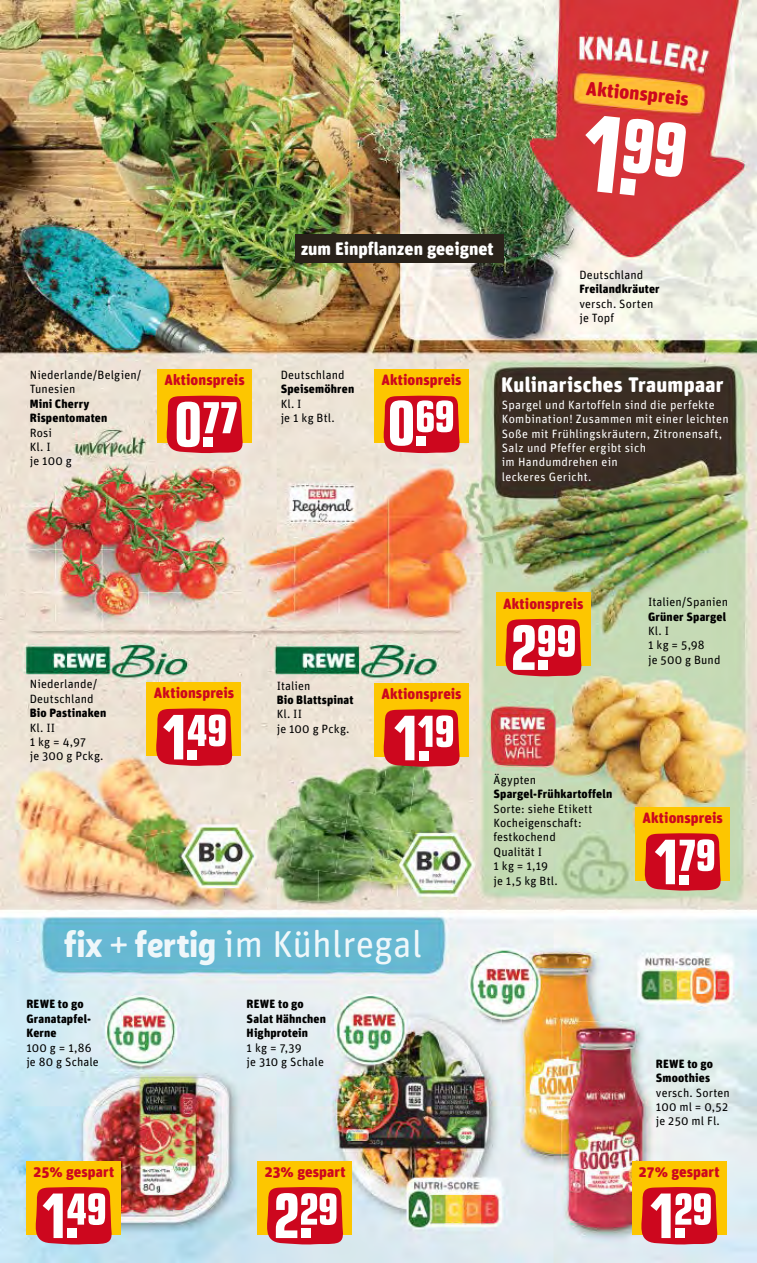
<style>
.page{position:relative;width:757px;height:1263px;background:#fff}
.page>*{position:absolute;margin:0;border:0;box-sizing:border-box;transform-origin:0 0}
.t1{font:105px "REWEDO Preisschrift";color:#fff;scale:.95 1}
.t2{font:61.5px "REWEDO Preisschrift";color:#fff}
.t3{font:61.5px "REWE Preisschrift";color:#fff}
.t4{font:37.5px "REWE Unit Rounded OT";color:#fff}
.t5{font:900 21px "Unit Rounded OT";letter-spacing:.015em;color:#fff}
.t6{font:900 19.5px "Unit Rounded OT";color:#cd071e}
.t7{font:900 18px "Unit Rounded OT";color:#fff}
.t8{font:900 15px "REWE Unit Rounded OT";letter-spacing:.005em;color:#cd071e}
.t9{font:12px/14.4px "Unit Rounded OT";letter-spacing:.01em;color:#000}
.t10{font:900 12px/14.4px "Unit Rounded OT";letter-spacing:.015em;color:#000}
.t11{font:12px/14.4px "Unit Rounded OT";letter-spacing:.025em;color:#fff}
.s1{font-family:"REWE Mato";font-weight:700}
.s2{font-family:"REWE Mato"}
</style>
<div class="page">
<img style="left:0;top:0;width:757px;height:1262px">
<div style="left:632px;top:1161px;width:94px;height:73px;background:#fdc600"></div>
<svg style="left:636px;top:1187px;width:83px;height:58px;background:#d22424"></svg>
<div style="left:258px;top:1161px;width:94px;height:73px;background:#fdc600"></div>
<svg style="left:262px;top:1187px;width:83px;height:58px;background:#d22424"></svg>
<div style="left:26px;top:1161px;width:95px;height:73px;background:#fdc600"></div>
<svg style="left:31px;top:1187px;width:83px;height:58px;background:#d12424"></svg>
<div style="left:496px;top:593px;width:94px;height:73px;background:#fdc600"></div>
<svg style="left:500px;top:619px;width:83px;height:58px;background:#d12322"></svg>
<div style="left:635px;top:807px;width:94px;height:73px;background:#fdc600"></div>
<svg style="left:640px;top:833px;width:83px;height:58px;background:#d12321"></svg>
<div style="left:296px;top:234px;width:208px;height:28px;background:#29221a"></div>
<div style="left:157px;top:369px;width:95px;height:74px;background:#fdc600"></div>
<svg style="left:162px;top:396px;width:83px;height:58px;background:#d32424"></svg>
<div style="left:374px;top:369px;width:94px;height:74px;background:#fdc600"></div>
<svg style="left:379px;top:396px;width:83px;height:58px;background:#d32425"></svg>
<div style="left:147px;top:682px;width:94px;height:74px;background:#fdc600"></div>
<svg style="left:151px;top:708px;width:83px;height:58px;background:#d32421"></svg>
<div style="left:374px;top:683px;width:94px;height:73px;background:#fdc600"></div>
<svg style="left:379px;top:709px;width:83px;height:58px;background:#d22321"></svg>
<h3 class="t6" style="left:588px;top:76px;width:105px;rotate:6deg">Aktionspreis</h3>
<p class="t9" style="left:30px;top:368px;width:113px">Niederlande/Belgien/<br>Tunesien</p>
<p class="t10" style="left:30px;top:396px;width:79px">Mini Cherry<br>Rispentomaten</p>
<p class="t9" style="left:30px;top:425px;width:43px">Rosi<br>Kl. I<br>je 100 g</p>
<p class="t8" style="left:164px;top:371px;width:82px">Aktionspreis</p>
<h2 class="t2" style="left:175px;top:389px;width:65px">0.//</h2>
<h1 class="t1" style="left:590px;top:93px;width:109px;rotate:6deg">1.))</h1>
<h3 class="t7" style="left:301px;top:238px;width:194px">zum Einpflanzen geeignet</h3>
<p class="t9" style="left:579px;top:268px;width:66px">Deutschland</p>
<p class="t10" style="left:579px;top:282px;width:82px">Freilandkräuter</p>
<p class="t9" style="left:579px;top:296px;width:75px">versch. Sorten je Topf</p>
<p class="t9" style="left:281px;top:368px;width:66px">Deutschland</p>
<p class="t10" style="left:281px;top:382px;width:75px">Speisemöhren</p>
<p class="t9" style="left:281px;top:396px;width:56px">Kl. I<br>je 1 kg Btl.</p>
<p class="t8" style="left:381px;top:371px;width:82px">Aktionspreis</p>
<h2 class="t2" style="left:388px;top:388px;width:68px">0.&amp;)</h2>
<h3 class="t5" style="left:501px;top:371px;width:224px">Kulinarisches Traumpaar</h3>
<p class="t11" style="left:502px;top:397px;width:228px">Spargel und Kartoffeln sind die perfekte<br>Kombination! Zusammen mit einer leichten<br>Soße mit Frühlingskräutern, Zitronensaft,<br>Salz und Pfeffer ergibt sich<br>im Handumdrehen ein<br>leckeres Gericht.</p>
<p class="t9" style="left:30px;top:677px;width:69px">Niederlande/<br>Deutschland</p>
<p class="t10" style="left:30px;top:706px;width:78px">Bio Pastinaken</p>
<p class="t9" style="left:30px;top:720px;width:75px">Kl. II<br>1 kg = 4,97<br>je 300 g Pckg.</p>
<p class="t8" style="left:154px;top:683px;width:82px">Aktionspreis</p>
<h2 class="t2" style="left:163px;top:702px;width:66px">1.$)</h2>
<p class="t9" style="left:277px;top:678px;width:35px">Italien</p>
<p class="t10" style="left:277px;top:692px;width:78px">Bio Blattspinat</p>
<p class="t9" style="left:277px;top:707px;width:74px">Kl. II<br>je 100 g Pckg.</p>
<p class="t8" style="left:381px;top:684px;width:82px">Aktionspreis</p>
<h2 class="t2" style="left:394px;top:703px;width:62px">1.!)</h2>
<p class="t8" style="left:503px;top:594px;width:82px">Aktionspreis</p>
<h2 class="t2" style="left:511px;top:613px;width:67px">2.))</h2>
<p class="t9" style="left:648px;top:595px;width:81px">Italien/Spanien</p>
<p class="t10" style="left:648px;top:609px;width:80px">Grüner Spargel</p>
<p class="t9" style="left:648px;top:623px;width:74px">Kl. I<br>1 kg = 5,98<br>je 500 g Bund</p>
<p class="t9" style="left:493px;top:772px;width:44px">Ägypten</p>
<p class="t10" style="left:493px;top:786px;width:120px">Spargel-Frühkartoffeln</p>
<p class="t9" style="left:493px;top:801px;width:100px">Sorte: siehe Etikett<br>Kocheigenschaft: festkochend<br>Qualität I<br>1 kg = 1,19<br>je 1,5 kg Btl.</p>
<p class="t8" style="left:642px;top:808px;width:82px">Aktionspreis</p>
<h2 class="t2" style="left:655px;top:827px;width:62px">1./)</h2>
<h3 class="t4" style="left:65px;top:921px;width:359px"><span class="s1">fix</span> <span class="s2">+</span> <span class="s1">fertig</span> im Kühlregal</h3>
<p class="t10" style="left:26px;top:997px;width:66px">REWE to go<br>Granatapfel-<br>Kerne</p>
<p class="t9" style="left:26px;top:1040px;width:74px">100 g = 1,86 je 80 g Schale</p>
<p class="t8" style="left:33px;top:1162px;width:82px">25% gespart</p>
<h2 class="t3" style="left:43px;top:1181px;width:66px">1.$)</h2>
<p class="t10" style="left:247px;top:997px;width:81px">REWE to go<br>Salat Hähnchen<br>Highprotein</p>
<p class="t9" style="left:247px;top:1040px;width:79px">1 kg = 7,39<br>je 310 g Schale</p>
<p class="t8" style="left:265px;top:1162px;width:82px">23% gespart</p>
<h2 class="t3" style="left:274px;top:1181px;width:65px">2.“)</h2>
<p class="t10" style="left:656px;top:1056px;width:59px">REWE to go<br>Smoothies</p>
<p class="t9" style="left:656px;top:1085px;width:75px">versch. Sorten<br>100 ml = 0,52 je 250 ml Fl.</p>
<p class="t8" style="left:639px;top:1162px;width:82px">27% gespart</p>
<h2 class="t3" style="left:651px;top:1181px;width:63px">1.“)</h2>
</div>
